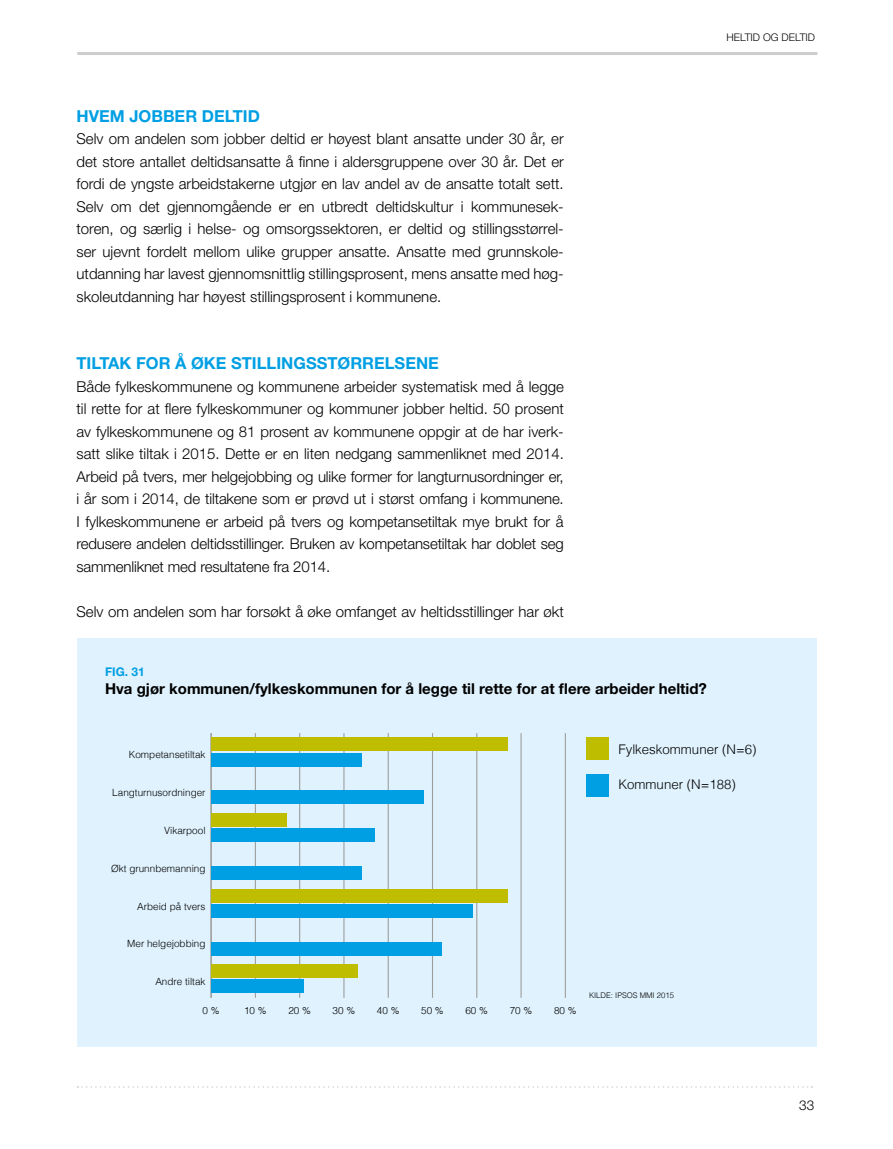
<style>
.page{position:relative;width:893px;height:1149px;background:#fff}
.page>*{position:absolute;margin:0;border:0;box-sizing:border-box;transform-origin:0 0}
.t1{font:700 16.5px "Helvetica Neue";color:#009fe3}
.t2{font:300 15px/22.5px "Helvetica Neue";color:#000;text-align:justify}
.t3{font:700 15px "Helvetica Neue";color:#000}
.t4{font:300 13.5px "Helvetica Neue";color:#000}
.t5{font:300 13.2px "Helvetica";color:#000}
.t6{font:700 12px "Helvetica Neue";color:#009fe3}
.t7{font:300 10.5px "Helvetica Neue";color:#000}
.t8{font:300 9.9px "Helvetica";color:#000}
.t9{font:300 7.65px "Helvetica";color:#000}
</style>
<div class="page">
<svg style="left:77px;top:1086px;width:735px;height:1px"></svg>
<hr style="left:77px;top:52px;width:740px;height:3px;background:#c8c8c8">
<div style="left:77px;top:637px;width:739px;height:409px;background:#dff2fd"></div>
<div style="left:586px;top:737px;width:23px;height:23px;background:#bebd00"></div>
<div style="left:586px;top:773px;width:23px;height:23px;background:#009fe3"></div>
<hr style="left:255px;top:733px;width:1px;height:264px;background:#9d9d9c">
<hr style="left:299px;top:733px;width:1px;height:264px;background:#9d9d9c">
<hr style="left:343px;top:733px;width:1px;height:264px;background:#9d9d9c">
<hr style="left:388px;top:733px;width:1px;height:264px;background:#9d9d9c">
<hr style="left:432px;top:733px;width:1px;height:264px;background:#9d9d9c">
<hr style="left:476px;top:733px;width:1px;height:264px;background:#9d9d9c">
<hr style="left:520px;top:733px;width:2px;height:264px;background:#9d9d9c">
<hr style="left:565px;top:733px;width:1px;height:264px;background:#9d9d9c">
<hr style="left:211px;top:733px;width:1px;height:264px;background:#9d9d9c">
<div style="left:211px;top:752px;width:151px;height:14px;background:#009fe3"></div>
<div style="left:211px;top:790px;width:213px;height:14px;background:#009fe3"></div>
<div style="left:211px;top:828px;width:164px;height:13px;background:#009fe3"></div>
<div style="left:211px;top:865px;width:151px;height:14px;background:#009fe3"></div>
<div style="left:211px;top:903px;width:261px;height:14px;background:#009fe3"></div>
<div style="left:211px;top:941px;width:230px;height:14px;background:#009fe3"></div>
<div style="left:211px;top:979px;width:93px;height:13px;background:#009fe3"></div>
<div style="left:211px;top:737px;width:297px;height:14px;background:#bebd00"></div>
<div style="left:211px;top:813px;width:75px;height:13px;background:#bebd00"></div>
<div style="left:211px;top:888px;width:297px;height:14px;background:#bebd00"></div>
<div style="left:211px;top:964px;width:146px;height:13px;background:#bebd00"></div>
<p class="t7" style="left:726px;top:31px;width:90px">HELTID OG DELTID</p>
<p class="t1" style="left:77px;top:105px;width:185px">HVEM JOBBER DELTID</p>
<p class="t2" style="left:77px;top:127px;width:489px">Selv om andelen som jobber deltid er høyest blant ansatte under 30 år, er det store antallet deltidsansatte å finne i aldersgruppene over 30 år. Det er fordi de yngste arbeidstakerne utgjør en lav andel av de ansatte totalt sett.<br>Selv om det gjennomgående er en utbredt deltidskultur i kommunesek&shy;toren, og særlig i helse- og omsorgssektoren, er deltid og stillingsstørrel&shy;ser ujevnt fordelt mellom ulike grupper ansatte. Ansatte med grunnskole&shy;utdanning har lavest gjennomsnittlig stillingsprosent, mens ansatte med høg&shy;skoleutdanning har høyest stillingsprosent i kommunene.</p>
<p class="t1" style="left:77px;top:353px;width:364px">TILTAK FOR Å ØKE STILLINGSSTØRRELSENE</p>
<p class="t2" style="left:77px;top:375px;width:489px">Både fylkeskommunene og kommunene arbeider systematisk med å legge til rette for at flere fylkeskommuner og kommuner jobber heltid. 50 prosent av fylkeskommunene og 81 prosent av kommunene oppgir at de har iverk&shy;satt slike tiltak i 2015. Dette er en liten nedgang sammenliknet med 2014.<br>Arbeid på tvers, mer helgejobbing og ulike former for langturnusordninger er, i år som i 2014, de tiltakene som er prøvd ut i størst omfang i kommunene.<br>I fylkeskommunene er arbeid på tvers og kompetansetiltak mye brukt for å redusere andelen deltidsstillinger. Bruken av kompetansetiltak har doblet seg sammenliknet med resultatene fra 2014.</p>
<p class="t2" style="left:77px;top:600px;width:489px">Selv om andelen som har forsøkt å øke omfanget av heltidsstillinger har økt</p>
<p class="t6" style="left:105px;top:663px;width:41px">FIG. 31</p>
<p class="t3" style="left:105px;top:678px;width:603px">Hva gjør kommunen/fylkeskommunen for å legge til rette for at flere arbeider heltid?</p>
<p class="t8" style="left:129px;top:746px;width:78px">Kompetansetiltak</p>
<p class="t8" style="left:112px;top:783px;width:95px">Langturnusordninger</p>
<p class="t8" style="left:164px;top:821px;width:43px">Vikarpool</p>
<p class="t8" style="left:111px;top:859px;width:96px">Økt grunnbemanning</p>
<p class="t8" style="left:137px;top:897px;width:70px">Arbeid på tvers</p>
<p class="t8" style="left:127px;top:935px;width:80px">Mer helgejobbing</p>
<p class="t8" style="left:155px;top:972px;width:52px">Andre tiltak</p>
<p class="t8" style="left:203px;top:1002px;width:19px">0 %</p>
<p class="t8" style="left:244px;top:1002px;width:24px">10 %</p>
<p class="t8" style="left:288px;top:1002px;width:24px">20 %</p>
<p class="t8" style="left:333px;top:1002px;width:24px">30 %</p>
<p class="t8" style="left:377px;top:1002px;width:24px">40 %</p>
<p class="t8" style="left:421px;top:1002px;width:24px">50 %</p>
<p class="t8" style="left:465px;top:1002px;width:24px">60 %</p>
<p class="t8" style="left:510px;top:1002px;width:24px">70 %</p>
<p class="t8" style="left:554px;top:1002px;width:24px">80 %</p>
<p class="t5" style="left:618px;top:737px;width:140px">Fylkeskommuner (N=6)</p>
<p class="t5" style="left:618px;top:773px;width:119px">Kommuner (N=188)</p>
<p class="t9" style="left:589px;top:988px;width:86px">KILDE: IPSOS MMI 2015</p>
<p class="t4" style="left:799px;top:1096px;width:17px">33</p>
</div>
